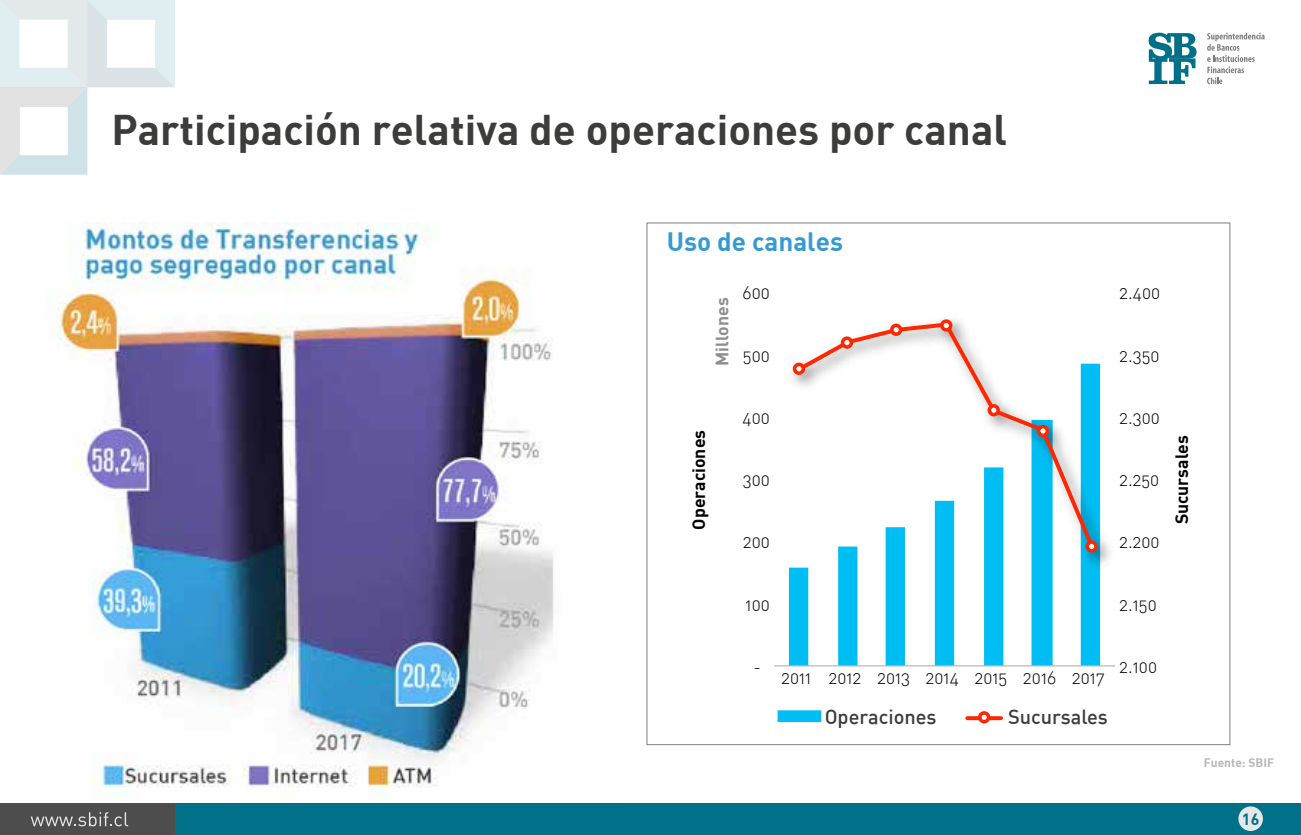
<style>
.page{position:relative;width:1301px;height:835px;background:#fff}
.page>*{position:absolute;margin:0;border:0;box-sizing:border-box;transform-origin:0 0}
.t1{font:42px "DIN Bold";color:#3c3c3b}
.t2{font:26px "DIN Bold";color:#369ad2}
.t3{font:500 20px "DIN";color:#3c3c3b}
.t4{font:17.6px "DIN Light Alternate";color:#000}
.t5{font:17.6px "DIN Bold";color:#000}
.t6{font:17.6px "DIN Bold";color:#8e8e8d}
.t7{font:16px "DIN Bold";color:#007188}
.t8{font:12px "DIN Bold";color:#b7b7b7}
</style>
<div class="page">
<div style="left:0;top:803px;width:1300px;height:31px;background:#007188"></div>
<div style="left:0;top:803px;width:175px;height:31px;background:#4d4d4d"></div>
<svg style="left:31px;top:812px;width:97px;height:14px"></svg>
<svg style="left:0;top:0;width:175px;height:175px"></svg>
<div style="left:1238px;top:806px;width:24px;height:24px;background:#e7e7e7;border-radius:50%"></div>
<svg style="left:1148px;top:33px;width:48px;height:51px"></svg>
<svg style="left:1207px;top:33px;width:57px;height:51px"></svg>
<svg style="left:788px;top:575px;width:311px;height:90px"></svg>
<hr style="left:774px;top:665px;width:340px;height:1px;background:#b7b7b7">
<div style="left:777px;top:710px;width:44px;height:12px;border:10px solid #00bef3"></div>
<svg style="left:967px;top:716px;width:33px;height:4px"></svg>
<div style="left:979px;top:713px;width:9px;height:9px;background:#fff;border-radius:50%"></div>
<div style="left:977px;top:711px;width:13px;height:12px;border:4px solid #ff2600;border-radius:50%"></div>
<img style="left:788px;top:363px;width:322px;height:212px">
<svg style="left:795px;top:319px;width:301px;height:232px"></svg>
<div style="left:794px;top:364px;width:9px;height:9px;background:#fff;border-radius:50%"></div>
<div style="left:792px;top:362px;width:13px;height:13px;border:4px solid #ff2600;border-radius:50%"></div>
<div style="left:941px;top:321px;width:9px;height:9px;background:#fff;border-radius:50%"></div>
<div style="left:940px;top:319px;width:12px;height:12px;border:4px solid #ff2600;border-radius:50%"></div>
<div style="left:989px;top:406px;width:9px;height:8px;background:#fff;border-radius:50%"></div>
<div style="left:987px;top:404px;width:12px;height:12px;border:4px solid #ff2600;border-radius:50%"></div>
<div style="left:1038px;top:426px;width:9px;height:9px;background:#fff;border-radius:50%"></div>
<div style="left:1036px;top:425px;width:13px;height:12px;border:4px solid #ff2600;border-radius:50%"></div>
<div style="left:1087px;top:542px;width:8px;height:9px;background:#fff;border-radius:50%"></div>
<div style="left:1085px;top:540px;width:12px;height:12px;border:4px solid #ff2600;border-radius:50%"></div>
<div style="left:842px;top:338px;width:9px;height:9px;background:#fff;border-radius:50%"></div>
<div style="left:840px;top:336px;width:13px;height:13px;border:4px solid #ff2600;border-radius:50%"></div>
<div style="left:891px;top:325px;width:9px;height:9px;background:#fff;border-radius:50%"></div>
<div style="left:889px;top:323px;width:13px;height:13px;border:4px solid #ff2600;border-radius:50%"></div>
<img style="left:46px;top:223px;width:508px;height:577px">
<h1 class="t1" style="left:111px;top:102px;width:897px">Participación relativa de operaciones por canal</h1>
<h2 class="t2" style="left:666px;top:225px;width:178px">Uso de canales</h2>
<p class="t6" style="left:710px;top:366px;width:70px;rotate:-90deg">Millones</p>
<p class="t4" style="left:742px;top:282px;width:29px">600</p>
<p class="t4" style="left:742px;top:344px;width:28px">500</p>
<p class="t4" style="left:742px;top:406px;width:29px">400</p>
<p class="t4" style="left:1119px;top:282px;width:42px">2.400</p>
<p class="t4" style="left:1119px;top:344px;width:42px">2.350</p>
<p class="t4" style="left:1119px;top:406px;width:42px">2.300</p>
<p class="t5" style="left:687px;top:529px;width:101px;rotate:-90deg">Operaciones</p>
<p class="t5" style="left:1170px;top:524px;width:91px;rotate:-90deg">Sucursales</p>
<p class="t4" style="left:1119px;top:469px;width:41px">2.250</p>
<p class="t4" style="left:742px;top:469px;width:29px">300</p>
<p class="t4" style="left:743px;top:531px;width:28px">200</p>
<p class="t4" style="left:1119px;top:531px;width:41px">2.200</p>
<p class="t4" style="left:745px;top:593px;width:26px">100</p>
<p class="t4" style="left:1119px;top:593px;width:39px">2.150</p>
<p class="t4" style="left:753px;top:655px;width:9px">-</p>
<p class="t4" style="left:781px;top:666px;width:325px">2011 2012 2013 2014 2015 2016 2017</p>
<p class="t3" style="left:824px;top:703px;width:113px">Operaciones</p>
<p class="t3" style="left:1007px;top:703px;width:101px">Sucursales</p>
<p class="t4" style="left:1119px;top:655px;width:39px">2.100</p>
<p class="t8" style="left:1203px;top:755px;width:72px">Fuente: SBIF</p>
<p class="t7" style="left:1241px;top:808px;width:19px">16</p>
</div>
